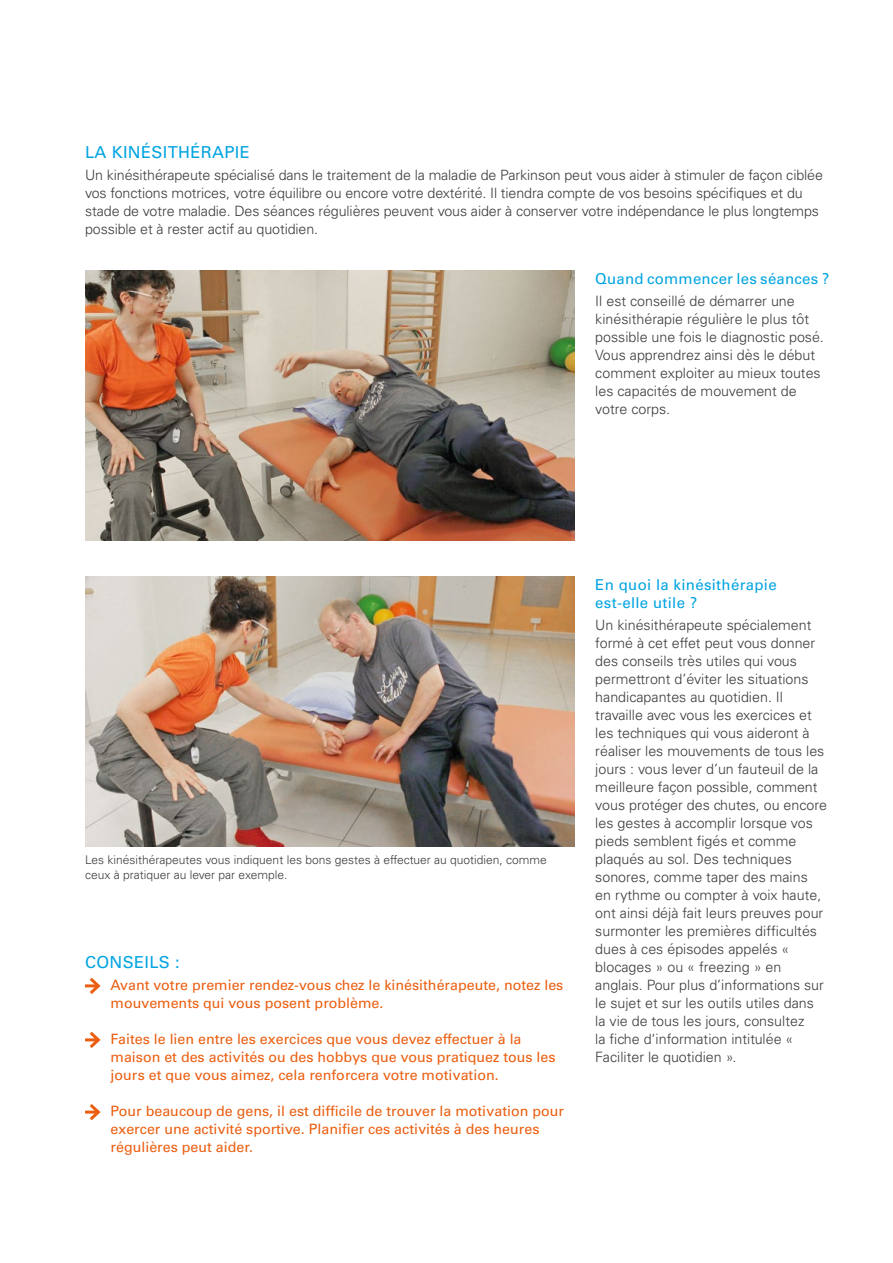
<style>
.page{position:relative;width:893px;height:1263px;background:#fff}
.page>*{position:absolute;margin:0;border:0;box-sizing:border-box;transform-origin:0 0}
.t1{font:16.5px "Univers";letter-spacing:.02em;color:#00a4e1}
.t2{font:15px/18px "Univers";letter-spacing:.02em;color:#00a4e1}
.t3{font:300 14.25px/18px "Univers CE";color:#3b3b3a}
.t4{font:14.25px/18px "Univers";color:#eb5e10}
.t5{font:300 12px/15px "Univers CE";color:#3b3b3a}
</style>
<div class="page">
<svg style="left:85px;top:977px;width:16px;height:17px"></svg>
<svg style="left:85px;top:1104px;width:16px;height:17px"></svg>
<svg style="left:85px;top:1031px;width:16px;height:17px"></svg>
<img style="left:85px;top:576px;width:489px;height:270px">
<img style="left:85px;top:270px;width:489px;height:270px">
<p class="t1" style="left:85px;top:142px;width:166px">LA KINÉSITHÉRAPIE</p>
<p class="t3" style="left:85px;top:166px;width:739px">Un kinésithérapeute spécialisé dans le traitement de la maladie de Parkinson peut vous aider à stimuler de façon ciblée vos fonctions motrices, votre équilibre ou encore votre dextérité. Il tiendra compte de vos besoins spécifiques et du stade de votre maladie. Des séances régulières peuvent vous aider à conserver votre indépendance le plus longtemps possible et à rester actif au quotidien.</p>
<p class="t2" style="left:595px;top:269px;width:235px">Quand commencer les séances ?</p>
<p class="t3" style="left:595px;top:292px;width:230px">Il est conseillé de démarrer une kinésithérapie régulière le plus tôt possible une fois le diagnostic posé.<br>Vous apprendrez ainsi dès le début comment exploiter au mieux toutes les capacités de mouvement de votre corps.</p>
<p class="t5" style="left:85px;top:853px;width:463px">Les kinésithérapeutes vous indiquent les bons gestes à effectuer au quotidien, comme ceux à pratiquer au lever par exemple.</p>
<p class="t1" style="left:85px;top:952px;width:96px">CONSEILS :</p>
<p class="t4" style="left:111px;top:976px;width:454px">Avant votre premier rendez-vous chez le kinésithérapeute, notez les mouvements qui vous posent problème.</p>
<p class="t4" style="left:111px;top:1030px;width:447px">Faites le lien entre les exercices que vous devez effectuer à la maison et des activités ou des hobbys que vous pratiquez tous les jours et que vous aimez, cela renforcera votre motivation.</p>
<p class="t4" style="left:111px;top:1102px;width:455px">Pour beaucoup de gens, il est difficile de trouver la motivation pour exercer une activité sportive. Planifier ces activités à des heures régulières peut aider.</p>
<p class="t2" style="left:595px;top:575px;width:183px">En quoi la kinésithérapie est-elle utile ?</p>
<p class="t3" style="left:595px;top:616px;width:233px">Un kinésithérapeute spécialement formé à cet effet peut vous donner des conseils très utiles qui vous permettront d’éviter les situations handicapantes au quotidien. Il travaille avec vous les exercices et les techniques qui vous aideront à réaliser les mouvements de tous les jours : vous lever d’un fauteuil de la meilleure façon possible, comment vous protéger des chutes, ou encore les gestes à accomplir lorsque vos pieds semblent figés et comme plaqués au sol. Des techniques sonores, comme taper des mains en rythme ou compter à voix haute, ont ainsi déjà fait leurs preuves pour surmonter les premières difficultés dues à ces épisodes appelés « blocages » ou « freezing » en anglais. Pour plus d’informations sur le sujet et sur les outils utiles dans la vie de tous les jours, consultez<br>la fiche d‘information intitulée « Faciliter le quotidien ».</p>
</div>
